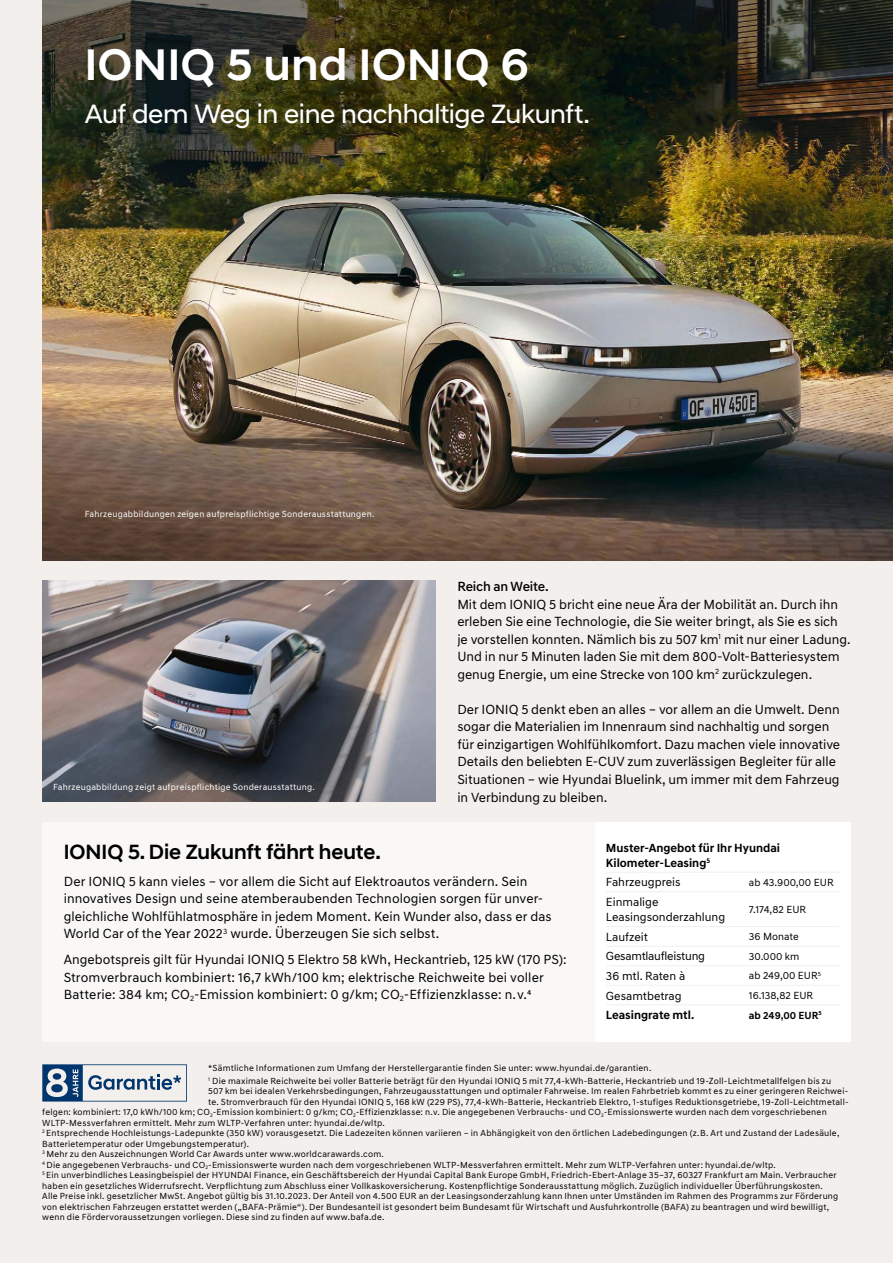
<style>
.page{position:relative;width:893px;height:1263px;background:#f3efed}
.page>*{position:absolute;margin:0;border:0;box-sizing:border-box;transform-origin:0 0}
.t1{font:500 45px "Hyundai Sans Head";letter-spacing:.015em;color:#fff}
.t2{font:27px "Hyundai Sans Head";letter-spacing:-.015em;color:#fff}
.t3{font:500 21px "Hyundai Sans Head";color:#000}
.t4{font:13.5px/17.5px "Hyundai Sans Text";color:#000}
.t5{font:500 13.5px "Hyundai Sans Text";letter-spacing:-.015em;color:#000}
.t6{font:12px/15px "Hyundai Sans Text";color:#000}
.t7{font:700 12px/15px "Hyundai Sans Text";color:#000}
.t8{font:12px "Hyundai Sans Text";letter-spacing:-.02em;color:#000}
.t9{font:10.5px "Hyundai Sans Text";color:#000}
.t10{font:700 10.5px "Hyundai Sans Text";color:#000}
.t11{font:9px/12.6px "Hyundai Sans Text";letter-spacing:.025em;color:#000}
.t12{font:9px "Hyundai Sans Text";letter-spacing:.02em;color:#fff}
</style>
<div class="page">
<img style="left:43px;top:581px;width:393px;height:220px">
<img style="left:43px;top:0;width:850px;height:560px">
<svg style="left:42px;top:1064px;width:145px;height:37px"></svg>
<div style="left:43px;top:823px;width:807px;height:219px;background:#faf8f7"></div>
<div style="left:595px;top:823px;width:255px;height:219px;background:#fff"></div>
<hr style="left:606px;top:872px;width:143px;height:1px;background:#f3efed">
<hr style="left:749px;top:872px;width:91px;height:1px;background:#f3efed">
<hr style="left:606px;top:891px;width:143px;height:1px;background:#f3efed">
<hr style="left:749px;top:891px;width:91px;height:1px;background:#f3efed">
<hr style="left:606px;top:926px;width:143px;height:1px;background:#f3efed">
<hr style="left:749px;top:926px;width:91px;height:1px;background:#f3efed">
<hr style="left:606px;top:946px;width:143px;height:1px;background:#f3efed">
<hr style="left:749px;top:946px;width:91px;height:1px;background:#f3efed">
<hr style="left:606px;top:1004px;width:143px;height:1px;background:#f3efed">
<hr style="left:749px;top:1004px;width:91px;height:1px;background:#f3efed">
<hr style="left:606px;top:985px;width:143px;height:1px;background:#f3efed">
<hr style="left:749px;top:985px;width:91px;height:1px;background:#f3efed">
<hr style="left:606px;top:965px;width:143px;height:1px;background:#f3efed">
<hr style="left:749px;top:965px;width:91px;height:1px;background:#f3efed">
<h1 class="t1" style="left:85px;top:38px;width:446px">IONIQ 5 und IONIQ 6</h1>
<h2 class="t2" style="left:85px;top:97px;width:507px">Auf dem Weg in eine nachhaltige Zukunft.</h2>
<p class="t12" style="left:85px;top:509px;width:291px">Fahrzeugabbildungen zeigen aufpreispflichtige Sonderausstattungen.</p>
<p class="t12" style="left:53px;top:782px;width:263px">Fahrzeugabbildung zeigt aufpreispflichtige Sonderausstattung.</p>
<h3 class="t5" style="left:457px;top:578px;width:93px">Reich an Weite.</h3>
<p class="t4" style="left:457px;top:595px;width:395px">Mit dem IONIQ 5 bricht eine neue Ära der Mobilität an. Durch ihn erleben Sie eine Technologie, die Sie weiter bringt, als Sie es sich je vorstellen konnten. Nämlich bis zu 507 km<sup>1</sup> mit nur einer Ladung.<br>Und in nur 5 Minuten laden Sie mit dem 800-Volt-Batteriesystem genug Energie, um eine Strecke von 100 km<sup>2</sup> zurückzulegen.</p>
<p class="t4" style="left:457px;top:700px;width:384px">Der IONIQ 5 denkt eben an alles – vor allem an die Umwelt. Denn sogar die Materialien im Innenraum sind nachhaltig und sorgen für einzigartigen Wohlfühlkomfort. Dazu machen viele innovative Details den beliebten E-CUV zum zuverlässigen Begleiter für alle Situationen – wie Hyundai Bluelink, um immer mit dem Fahrzeug in Verbindung zu bleiben.</p>
<h3 class="t3" style="left:64px;top:840px;width:319px">IONIQ 5. Die Zukunft fährt heute.</h3>
<p class="t4" style="left:64px;top:872px;width:489px">Der IONIQ 5 kann vieles – vor allem die Sicht auf Elektroautos verändern. Sein innovatives Design und seine atemberaubenden Technologien sorgen für unver&shy;gleichliche Wohlfühlatmosphäre in jedem Moment. Kein Wunder also, dass er das World Car of the Year 2022<sup>3</sup> wurde. Überzeugen Sie sich selbst.</p>
<p class="t4" style="left:64px;top:951px;width:504px">Angebotspreis gilt für Hyundai IONIQ 5 Elektro 58 kWh, Heckantrieb, 125 kW (170 PS):<br>Stromverbrauch kombiniert: 16,7 kWh/100 km; elektrische Reichweite bei voller<br>Batterie: 384 km; CO<sub>2</sub>-Emission kombiniert: 0 g/km; CO<sub>2</sub>-Effizienzklasse: n.v.4</p>
<h3 class="t7" style="left:606px;top:840px;width:176px">Muster-Angebot für Ihr Hyundai<br>Kilometer-Leasing<sup>5</sup></h3>
<h3 class="t6" style="left:606px;top:875px;width:76px">Fahrzeugpreis</h3>
<p class="t9" style="left:749px;top:876px;width:86px">ab 43.900,00 EUR</p>
<h3 class="t6" style="left:606px;top:894px;width:121px">Einmalige<br>Leasingsonderzahlung</h3>
<p class="t9" style="left:749px;top:903px;width:59px">7.174,82 EUR</p>
<h3 class="t6" style="left:606px;top:929px;width:44px">Laufzeit</h3>
<p class="t9" style="left:749px;top:930px;width:51px">36 Monate</p>
<h3 class="t8" style="left:606px;top:949px;width:101px">Gesamtlaufleistung</h3>
<p class="t9" style="left:749px;top:950px;width:52px">30.000 km</p>
<h3 class="t6" style="left:606px;top:968px;width:81px">36 mtl. Raten à</h3>
<p class="t9" style="left:749px;top:969px;width:74px">ab 249,00 EUR<sup>5</sup></p>
<h3 class="t6" style="left:606px;top:988px;width:77px">Gesamtbetrag</h3>
<p class="t9" style="left:749px;top:989px;width:66px">16.138,82 EUR</p>
<h3 class="t7" style="left:606px;top:1008px;width:90px">Leasingrate mtl.</h3>
<p class="t10" style="left:749px;top:1009px;width:74px">ab 249,00 EUR<sup>5</sup></p>
<p class="t11" style="left:208px;top:1062px;width:624px">*Sämtliche Informationen zum Umfang der Herstellergarantie finden Sie unter: www.hyundai.de/garantien.<br><sup>1</sup> Die maximale Reichweite bei voller Batterie beträgt für den Hyundai IONIQ 5 mit 77,4-kWh-Batterie, Heckantrieb und 19-Zoll-Leichtmetallfelgen bis zu</p>
<p class="t11" style="left:208px;top:1085px;width:642px">507 km bei idealen Verkehrsbedingungen, Fahrzeugausstattungen und optimaler Fahrweise. Im realen Fahrbetrieb kommt es zu einer geringeren Reichwei-</p>
<p class="t11" style="left:208px;top:1095px;width:642px">te. Stromverbrauch für den Hyundai IONIQ 5, 168 kW (229 PS), 77,4-kWh-Batterie, Heckantrieb Elektro, 1-stufiges Reduktionsgetriebe, 19-Zoll-Leichtmetall-</p>
<p class="t11" style="left:42px;top:1106px;width:786px">felgen: kombiniert: 17,0 kWh/100 km; CO<sub>2</sub>-Emission kombiniert: 0 g/km; CO<sub>2</sub>-Effizienzklasse: n.v. Die angegebenen Verbrauchs- und CO<sub>2</sub>-Emissionswerte wurden nach dem vorgeschriebenen</p>
<p class="t11" style="left:42px;top:1116px;width:344px">WLTP-Messverfahren ermittelt. Mehr zum WLTP-Verfahren unter: hyundai.de/wltp.</p>
<p class="t11" style="left:42px;top:1127px;width:799px"><sup>2</sup> Entsprechende Hochleistungs-Ladepunkte (350 kW) vorausgesetzt. Die Ladezeiten können variieren – in Abhängigkeit von den örtlichen Ladebedingungen (z. B. Art und Zustand der Ladesäule,</p>
<p class="t11" style="left:42px;top:1137px;width:208px">Batterietemperatur oder Umgebungstemperatur).</p>
<p class="t11" style="left:42px;top:1148px;width:343px"><sup>3</sup> Mehr zu den Auszeichnungen World Car Awards unter www.worldcarawards.com.</p>
<p class="t11" style="left:42px;top:1158px;width:735px"><sup>4</sup> Die angegebenen Verbrauchs- und CO<sub>2</sub>-Emissionswerte wurden nach dem vorgeschriebenen WLTP-Messverfahren ermittelt. Mehr zum WLTP-Verfahren unter: hyundai.de/wltp.</p>
<p class="t11" style="left:42px;top:1169px;width:796px"><sup>5</sup> Ein unverbindliches Leasingbeispiel der HYUNDAI Finance, ein Geschäftsbereich der Hyundai Capital Bank Europe GmbH, Friedrich-Ebert-Anlage 35–37, 60327 Frankfurt am Main. Verbraucher</p>
<p class="t11" style="left:42px;top:1179px;width:782px">haben ein gesetzliches Widerrufsrecht. Verpflichtung zum Abschluss einer Vollkaskoversicherung. Kostenpflichtige Sonderausstattung möglich. Zuzüglich individueller Überführungskosten.</p>
<p class="t11" style="left:42px;top:1190px;width:798px">Alle Preise inkl. gesetzlicher MwSt. Angebot gültig bis 31.10.2023. Der Anteil von 4.500 EUR an der Leasingsonderzahlung kann Ihnen unter Umständen im Rahmen des Programms zur Förderung</p>
<p class="t11" style="left:42px;top:1200px;width:788px">von elektrischen Fahrzeugen erstattet werden („BAFA-Prämie“). Der Bundesanteil ist gesondert beim Bundesamt für Wirtschaft und Ausfuhrkontrolle (BAFA) zu beantragen und wird bewilligt,</p>
<p class="t11" style="left:42px;top:1211px;width:344px">wenn die Fördervoraussetzungen vorliegen. Diese sind zu finden auf www.bafa.de.</p>
</div>
